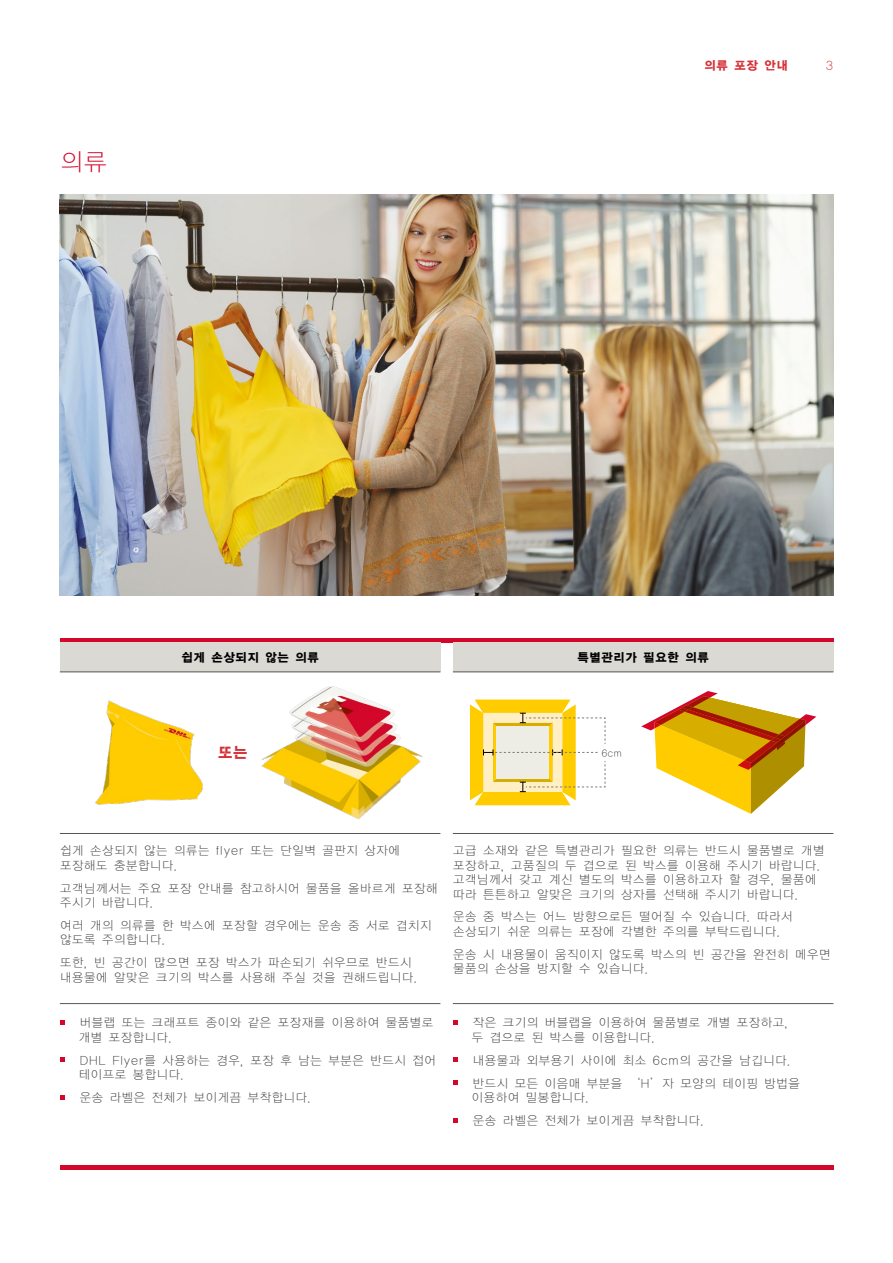
<style>
.page{position:relative;width:893px;height:1263px;background:#fff}
.page>*{position:absolute;margin:0;border:0;box-sizing:border-box;transform-origin:0 0}
.t1{font:24px "YGO11";color:#d3072a}
.t2{font:15px "YGO16";color:#d73138}
.t3{font:12px/14.4px "YGO11";color:#3c3c3b}
.t4{font:12px "YGO16";color:#000}
.t5{font:12px "YGO16";color:#d73138}
.t6{font:12px "YGO11";color:#d73138}
.t7{font:9.45px "YGO11";color:#3c3c3b}
</style>
<div class="page">
<img style="left:60px;top:195px;width:773px;height:400px">
<hr style="left:60px;top:638px;width:773px;height:4px;background:#d3072a">
<hr style="left:60px;top:1165px;width:773px;height:4px;background:#d3072a">
<div style="left:60px;top:642px;width:380px;height:30px;background:#dad9d3"></div>
<hr style="left:60px;top:672px;width:380px;height:1px;background:#575651">
<hr style="left:60px;top:1003px;width:380px;height:1px;background:#575651">
<hr style="left:60px;top:833px;width:380px;height:1px;background:#575651">
<svg style="left:60px;top:1020px;width:5px;height:5px"></svg>
<svg style="left:60px;top:1057px;width:5px;height:5px"></svg>
<svg style="left:60px;top:1095px;width:5px;height:4px"></svg>
<div style="left:453px;top:642px;width:380px;height:30px;background:#dad9d3"></div>
<hr style="left:453px;top:672px;width:380px;height:1px;background:#575651">
<hr style="left:453px;top:1003px;width:380px;height:1px;background:#575651">
<hr style="left:453px;top:833px;width:380px;height:1px;background:#575651">
<svg style="left:453px;top:1020px;width:5px;height:5px"></svg>
<svg style="left:453px;top:1057px;width:5px;height:5px"></svg>
<svg style="left:453px;top:1080px;width:5px;height:5px"></svg>
<svg style="left:453px;top:1118px;width:5px;height:4px"></svg>
<img style="left:95px;top:700px;width:108px;height:105px">
<img style="left:261px;top:686px;width:162px;height:134px">
<svg style="left:470px;top:699px;width:136px;height:106px"></svg>
<svg style="left:641px;top:691px;width:175px;height:123px"></svg>
<h1 class="t1" style="left:60px;top:147px;width:49px">의류</h1>
<p class="t5" style="left:704px;top:58px;width:85px">의류 포장 안내</p>
<p class="t6" style="left:826px;top:58px;width:9px">3</p>
<p class="t4" style="left:181px;top:650px;width:140px">쉽게 손상되지 않는 의류</p>
<p class="t4" style="left:577px;top:650px;width:133px">특별관리가 필요한 의류</p>
<p class="t2" style="left:218px;top:743px;width:31px">또는</p>
<p class="t7" style="left:601px;top:747px;width:22px">6cm</p>
<p class="t3" style="left:60px;top:843px;width:342px">쉽게 손상되지 않는 의류는 flyer 또는 단일벽 골판지 상자에 포장해도 충분합니다.</p>
<p class="t3" style="left:60px;top:881px;width:380px">고객님께서는 주요 포장 안내를 참고하시어 물품을 올바르게 포장해 주시기 바랍니다.</p>
<p class="t3" style="left:60px;top:918px;width:374px">여러 개의 의류를 한 박스에 포장할 경우에는 운송 중 서로 겹치지 않도록 주의합니다.</p>
<p class="t3" style="left:60px;top:955px;width:359px">또한, 빈 공간이 많으면 포장 박스가 파손되기 쉬우므로 반드시 내용물에 알맞은 크기의 박스를 사용해 주실 것을 권해드립니다.</p>
<p class="t3" style="left:79px;top:1015px;width:356px">버블랩 또는 크래프트 종이와 같은 포장재를 이용하여 물품별로 개별 포장합니다.</p>
<p class="t3" style="left:79px;top:1053px;width:359px">DHL Flyer를 사용하는 경우, 포장 후 남는 부분은 반드시 접어 테이프로 봉합니다.</p>
<p class="t3" style="left:80px;top:1090px;width:233px">운송 라벨은 전체가 보이게끔 부착합니다.</p>
<p class="t3" style="left:453px;top:843px;width:373px">고급 소재와 같은 특별관리가 필요한 의류는 반드시 물품별로 개별 포장하고, 고품질의 두 겹으로 된 박스를 이용해 주시기 바랍니다. 고객님께서 갖고 계신 별도의 박스를 이용하고자 할 경우, 물품에 따라 튼튼하고 알맞은 크기의 상자를 선택해 주시기 바랍니다.</p>
<p class="t3" style="left:453px;top:910px;width:341px">운송 중 박스는 어느 방향으로든 떨어질 수 있습니다. 따라서 손상되기 쉬운 의류는 포장에 각별한 주의를 부탁드립니다.</p>
<p class="t3" style="left:453px;top:947px;width:379px">운송 시 내용물이 움직이지 않도록 박스의 빈 공간을 완전히 메우면 물품의 손상을 방지할 수 있습니다.</p>
<p class="t3" style="left:472px;top:1015px;width:318px">작은 크기의 버블랩을 이용하여 물품별로 개별 포장하고, 두 겹으로 된 박스를 이용합니다.</p>
<p class="t3" style="left:473px;top:1049px;width:329px;line-height:23px">내용물과 외부용기 사이에 최소 6cm의 공간을 남깁니다. 반드시 모든 이음매 부분을 ‘H’자 모양의 테이핑 방법을</p>
<p class="t3" style="left:472px;top:1086px;width:234px;line-height:23px">이용하여 밀봉합니다.<br>운송 라벨은 전체가 보이게끔 부착합니다.</p>
</div>
